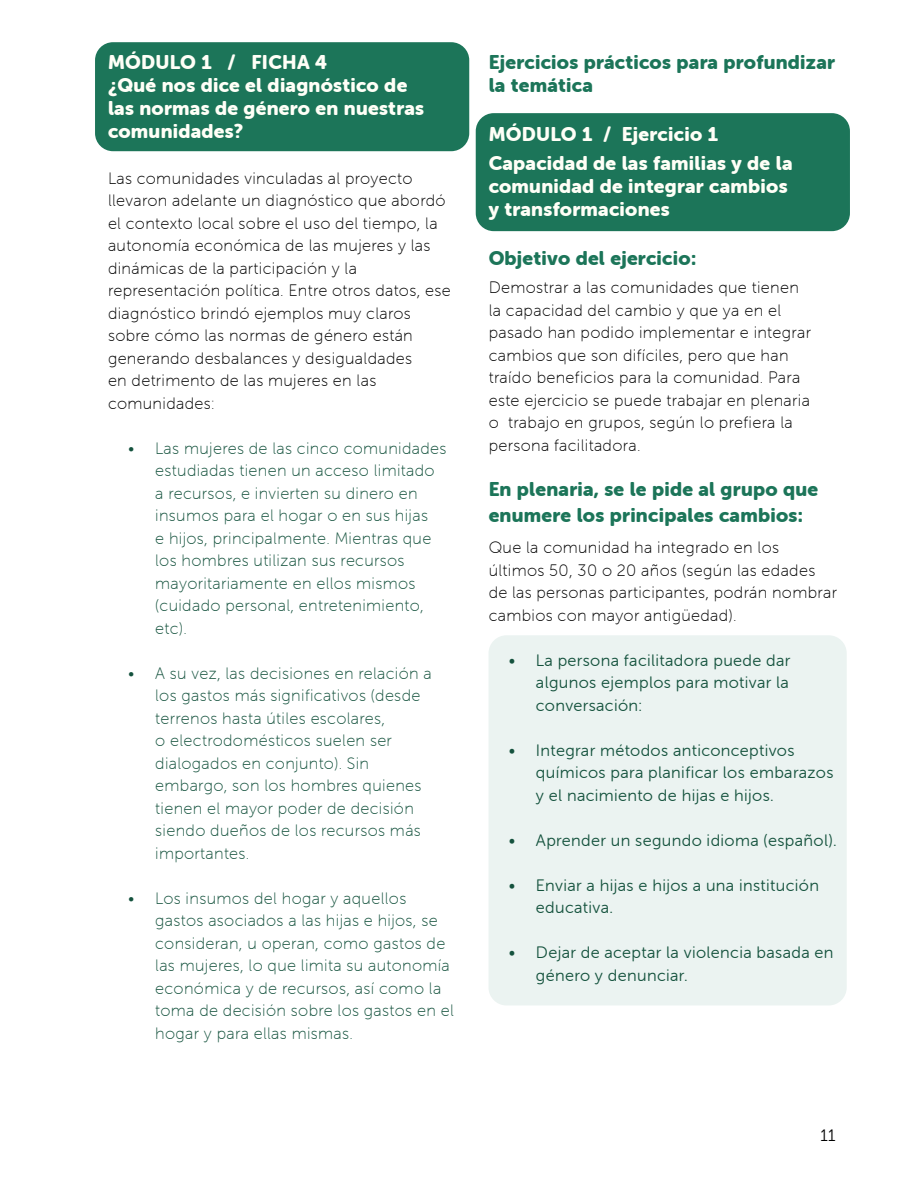
<style>
.page{position:relative;width:918px;height:1188px;background:#fff}
.page>*{position:absolute;margin:0;border:0;box-sizing:border-box;transform-origin:0 0}
.t1{font:19.5px/23.1px "Museo Sans Rounded 900";letter-spacing:.015em;color:#fffff7}
.t2{font:19.5px/23.1px "Museo Sans Rounded 900";letter-spacing:.015em;color:#1c7559}
.t3{font:16.5px/22.5px "Museo Sans Rounded 100";letter-spacing:.02em;color:#000}
.t4{font:16.5px/22.5px "Museo Sans Rounded 100";letter-spacing:.02em;color:#14523d}
.t5{font:16.5px/22.5px "Museo Sans Rounded 300";letter-spacing:.02em;color:#14523d}
.t6{font:16.5px "Museo Sans Rounded 300";color:#000}
</style>
<div class="page">
<div style="left:489px;top:635px;width:358px;height:370px;background:#ebf3f1;border-radius:18px"></div>
<div style="left:95px;top:42px;width:374px;height:109px;background:#1c7559;border-radius:18px"></div>
<div style="left:476px;top:113px;width:374px;height:118px;background:#1c7559;border-radius:18px"></div>
<p class="t1" style="left:108px;top:50px;width:221px">MÓDULO 1 / FICHA 4</p>
<p class="t1" style="left:108px;top:73px;width:318px">¿Qué nos dice el diagnóstico de las normas de género en nuestras comunidades?</p>
<p class="t3" style="left:108px;top:167px;width:339px">Las comunidades vinculadas al proyecto llevaron adelante un diagnóstico que abordó el contexto local sobre el uso del tiempo, la autonomía económica de las mujeres y las</p>
<p class="t3" style="left:108px;top:257px;width:344px">dinámicas de la participación y la representación política. Entre otros datos, ese</p>
<p class="t3" style="left:108px;top:302px;width:306px">diagnóstico brindó ejemplos muy claros sobre cómo las normas de género están</p>
<p class="t3" style="left:108px;top:347px;width:306px">generando desbalances y desigualdades en detrimento de las mujeres en las comunidades:</p>
<p class="t4" style="left:155px;top:437px;width:293px;text-indent:-27px">• Las mujeres de las cinco comunidades estudiadas tienen un acceso limitado a recursos, e invierten su dinero en insumos para el hogar o en sus hijas<br>e hijos, principalmente. Mientras que los hombres utilizan sus recursos mayoritariamente en ellos mismos (cuidado personal, entretenimiento, etc).</p>
<p class="t4" style="left:155px;top:662px;width:278px;text-indent:-27px">• A su vez, las decisiones en relación a los gastos más significativos (desde terrenos hasta útiles escolares,<br>o electrodomésticos suelen ser dialogados en conjunto). Sin embargo, son los hombres quienes tienen el mayor poder de decisión siendo dueños de los recursos más importantes.</p>
<p class="t4" style="left:155px;top:887px;width:300px;text-indent:-27px">• Los insumos del hogar y aquellos gastos asociados a las hijas e hijos, se consideran, u operan, como gastos de las mujeres, lo que limita su autonomía económica y de recursos, así como la toma de decisión sobre los gastos en el hogar y para ellas mismas.</p>
<p class="t2" style="left:489px;top:50px;width:348px">Ejercicios prácticos para profundizar la temática</p>
<p class="t1" style="left:489px;top:123px;width:231px">MÓDULO 1 / Ejercicio 1</p>
<p class="t1" style="left:489px;top:152px;width:305px">Capacidad de las familias y de la comunidad de integrar cambios</p>
<p class="t1" style="left:489px;top:198px;width:183px">y transformaciones</p>
<p class="t2" style="left:489px;top:247px;width:209px">Objetivo del ejercicio:</p>
<p class="t3" style="left:489px;top:277px;width:324px">Demostrar a las comunidades que tienen la capacidad del cambio y que ya en el pasado han podido implementar e integrar cambios que son difíciles, pero que han traído beneficios para la comunidad. Para este ejercicio se puede trabajar en plenaria o trabajo en grupos, según lo prefiera la persona facilitadora.</p>
<p class="t2" style="left:489px;top:477px;width:331px;line-height:25.5px">En plenaria, se le pide al grupo que enumere los principales cambios:</p>
<p class="t3" style="left:489px;top:537px;width:350px">Que la comunidad ha integrado en los últimos 50, 30 o 20 años (según las edades de las personas participantes, podrán nombrar cambios con mayor antigüedad).</p>
<p class="t5" style="left:536px;top:649px;width:256px;text-align:justify;text-indent:-27px">• La persona facilitadora puede dar algunos ejemplos para motivar la conversación:</p>
<p class="t5" style="left:536px;top:739px;width:299px;text-indent:-27px">• Integrar métodos anticonceptivos químicos para planificar los embarazos y el nacimiento de hijas e hijos.</p>
<p class="t5" style="left:509px;top:829px;width:329px">• Aprender un segundo idioma (español).</p>
<p class="t5" style="left:536px;top:874px;width:285px;text-indent:-27px">• Enviar a hijas e hijos a una institución educativa.</p>
<p class="t5" style="left:536px;top:942px;width:299px;text-indent:-27px">• Dejar de aceptar la violencia basada en género y denunciar.</p>
<p class="t6" style="left:821px;top:1127px;width:16px">11</p>
</div>
